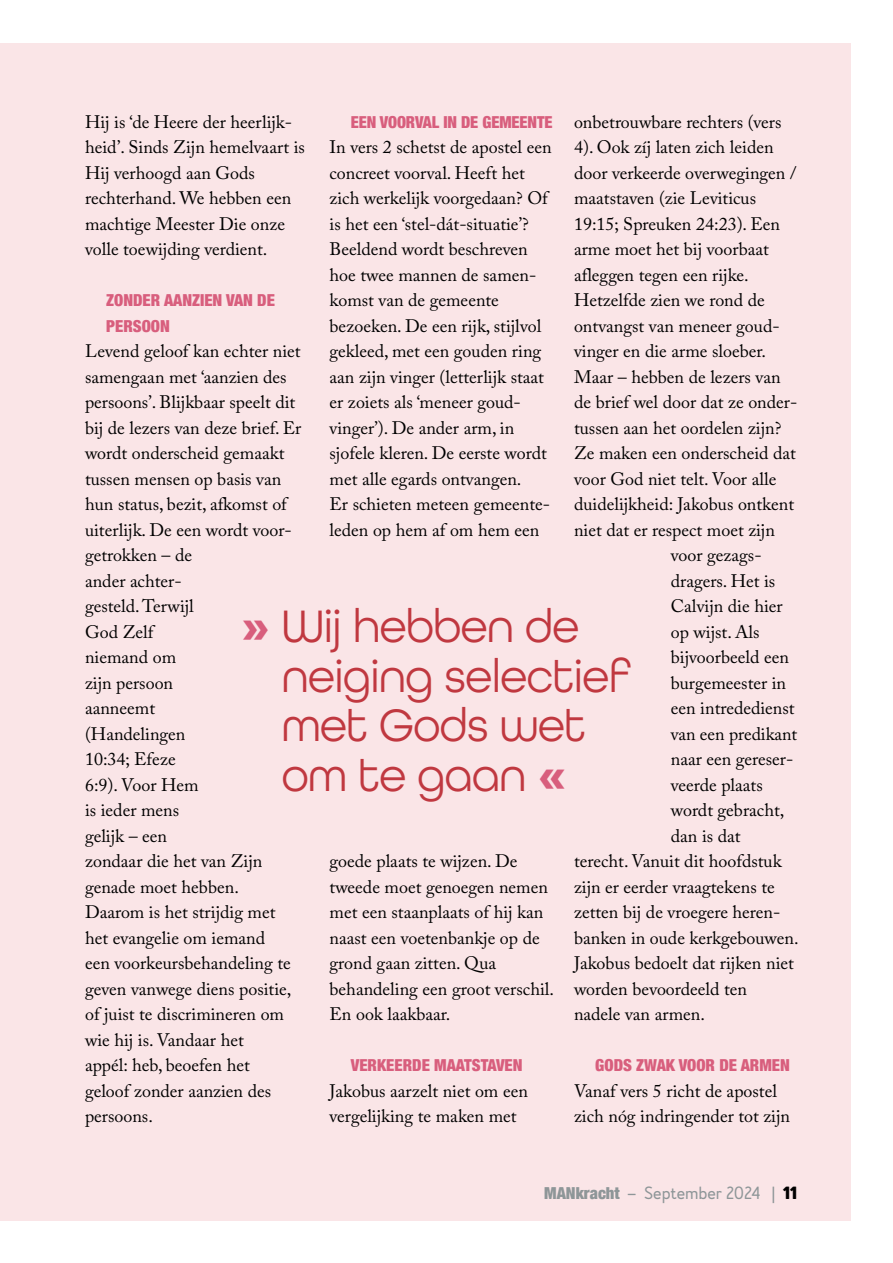
<style>
.page{position:relative;width:893px;height:1263px;background:#fff}
.page>*{position:absolute;margin:0;border:0;box-sizing:border-box;transform-origin:0 0}
.t1{font:48px/49.5px "All Round Gothic W01";letter-spacing:-.01em;color:#c03840;scale:.95 1}
.t2{font:18px/25.5px "Adobe Caslon Pro";color:#000}
.t3{font:900 condensed 16.5px/25.5px "Helvetica Neue";color:#d85e7d}
.t4{font:16.5px "Merlo Neue";color:#8e9698}
.t5{font:900 condensed 16.5px "Helvetica Neue";color:#8e9698}
.s1{font-weight:700;color:#d85e7d}
.s2{font-family:"Helvetica Neue";font-weight:900;font-stretch:condensed}
.s3{font-weight:700;color:#000}
</style>
<div class="page">
<div style="left:0;top:43px;width:850px;height:1177px;background:#fae5e7"></div>
<p class="t2" style="left:574px;top:109px;width:209px">onbetrouwbare rechters (vers</p>
<p class="t2" style="left:574px;top:134px;width:201px">4). Ook zíj laten zich leiden</p>
<p class="t2" style="left:574px;top:160px;width:224px">door verkeerde overwegingen /</p>
<p class="t2" style="left:574px;top:185px;width:184px">maatstaven (zie Leviticus</p>
<p class="t2" style="left:574px;top:211px;width:208px">19:15; Spreuken 24:23). Een</p>
<p class="t2" style="left:574px;top:236px;width:196px">arme moet het bij voorbaat</p>
<p class="t2" style="left:574px;top:262px;width:176px">afleggen tegen een rijke.</p>
<p class="t2" style="left:574px;top:287px;width:192px">Hetzelfde zien we rond de</p>
<p class="t2" style="left:574px;top:313px;width:207px">ontvangst van meneer goud-</p>
<p class="t2" style="left:574px;top:338px;width:194px">vinger en die arme sloeber.</p>
<p class="t2" style="left:574px;top:364px;width:208px">Maar – hebben de lezers van</p>
<p class="t2" style="left:574px;top:389px;width:225px">de brief wel door dat ze onder-</p>
<p class="t2" style="left:574px;top:415px;width:209px">tussen aan het oordelen zijn?</p>
<p class="t2" style="left:574px;top:440px;width:223px">Ze maken een onderscheid dat</p>
<p class="t2" style="left:574px;top:466px;width:204px">voor God niet telt. Voor alle</p>
<p class="t2" style="left:574px;top:491px;width:222px">duidelijkheid: Jakobus ontkent</p>
<p class="t2" style="left:574px;top:517px;width:202px">niet dat er respect moet zijn</p>
<p class="t2" style="left:671px;top:542px;width:90px">voor gezags-</p>
<p class="t2" style="left:671px;top:568px;width:106px">dragers. Het is</p>
<p class="t2" style="left:671px;top:593px;width:113px">Calvijn die hier</p>
<p class="t2" style="left:671px;top:619px;width:90px">op wijst. Als</p>
<p class="t2" style="left:671px;top:644px;width:120px">bijvoorbeeld een</p>
<p class="t2" style="left:671px;top:670px;width:117px">burgemeester in</p>
<p class="t2" style="left:671px;top:695px;width:125px">een intrededienst</p>
<p class="t2" style="left:671px;top:721px;width:128px">van een predikant</p>
<p class="t2" style="left:671px;top:746px;width:124px">naar een gereser-</p>
<p class="t2" style="left:671px;top:772px;width:93px">veerde plaats</p>
<p class="t2" style="left:671px;top:797px;width:115px">wordt gebracht,</p>
<p class="t2" style="left:671px;top:823px;width:71px">dan is dat</p>
<p class="t2" style="left:574px;top:848px;width:209px">terecht. Vanuit dit hoofdstuk</p>
<p class="t2" style="left:574px;top:874px;width:202px">zijn er eerder vraagtekens te</p>
<p class="t2" style="left:574px;top:899px;width:208px">zetten bij de vroegere heren-</p>
<p class="t2" style="left:574px;top:925px;width:226px">banken in oude kerkgebouwen.</p>
<p class="t2" style="left:574px;top:950px;width:221px">Jakobus bedoelt dat rijken niet</p>
<p class="t2" style="left:574px;top:976px;width:175px">worden bevoordeeld ten</p>
<p class="t2" style="left:574px;top:1001px;width:132px">nadele van armen.</p>
<p class="t3" style="left:595px;top:1052px;width:196px">GODS ZWAK VOOR DE ARMEN</p>
<p class="t2" style="left:574px;top:1078px;width:217px">Vanaf vers 5 richt de apostel zich nóg indringender tot zijn</p>
<p class="t2" style="left:85px;top:109px;width:221px">Hij is ‘de Heere der heerlijk&shy;heid’. Sinds Zijn hemelvaart is<br>Hij verhoogd aan Gods rechterhand. We hebben een machtige Meester Die onze volle toewijding verdient.</p>
<p class="t3" style="left:106px;top:287px;width:170px">ZONDER AANZIEN VAN DE<br>PERSOON</p>
<p class="t2" style="left:85px;top:338px;width:218px">Levend geloof kan echter niet samengaan met ‘aanzien des persoons’. Blijkbaar speelt dit bij de lezers van deze brief. Er wordt onderscheid gemaakt tussen mensen op basis van hun status, bezit, afkomst of uiterlijk. De een wordt voor&shy;getrokken – de<br>ander achter-<br>gesteld. Terwijl<br>God Zelf<br>niemand om<br>zijn persoon<br>aanneemt<br>(Handelingen<br>10:34; Efeze<br>6:9). Voor Hem<br>is ieder mens<br>gelijk – een<br>zondaar die het van Zijn genade moet hebben.<br>Daarom is het strijdig met het evangelie om iemand<br>een voorkeursbehandeling te geven vanwege diens positie, of juist te discrimineren om wie hij is. Vandaar het<br>appél: heb, beoefen het<br>geloof zonder aanzien des persoons.</p>
<p class="t3" style="left:351px;top:109px;width:203px">EEN VOORVAL IN DE GEMEENTE</p>
<p class="t2" style="left:330px;top:134px;width:224px">In vers 2 schetst de apostel een concreet voorval. Heeft het zich werkelijk voorgedaan? Of is het een ‘stel-dát-situatie’?<br>Beeldend wordt beschreven hoe twee mannen de samen&shy;komst van de gemeente bezoeken. De een rijk, stijlvol gekleed, met een gouden ring aan zijn vinger (letterlijk staat er zoiets als ‘meneer goud&shy;vinger’). De ander arm, in sjofele kleren. De eerste wordt met alle egards ontvangen.<br>Er schieten meteen gemeente&shy;leden op hem af om hem een</p>
<h1 class="t1" style="left:282px;top:601px;width:369px;text-indent:-40px"><span class="s1">»</span> Wij hebben de neiging selectief met Gods wet om te gaan <span class="s1">«</span></h1>
<p class="t2" style="left:330px;top:848px;width:226px">goede plaats te wijzen. De tweede moet genoegen nemen met een staanplaats of hij kan naast een voetenbankje op de grond gaan zitten. Qua behandeling een groot verschil.<br>En ook laakbaar.</p>
<p class="t3" style="left:351px;top:1052px;width:173px">VERKEERDE MAATSTAVEN</p>
<p class="t2" style="left:330px;top:1078px;width:200px">Jakobus aarzelt niet om een vergelijking te maken met</p>
<p class="t5" style="left:544px;top:1183px;width:12px">MAN</p>
<p class="t4" style="left:576px;top:1182px;width:223px"><span class="s2">KRACHT</span> – September 2024 | <span class="s3">11</span></p>
</div>
